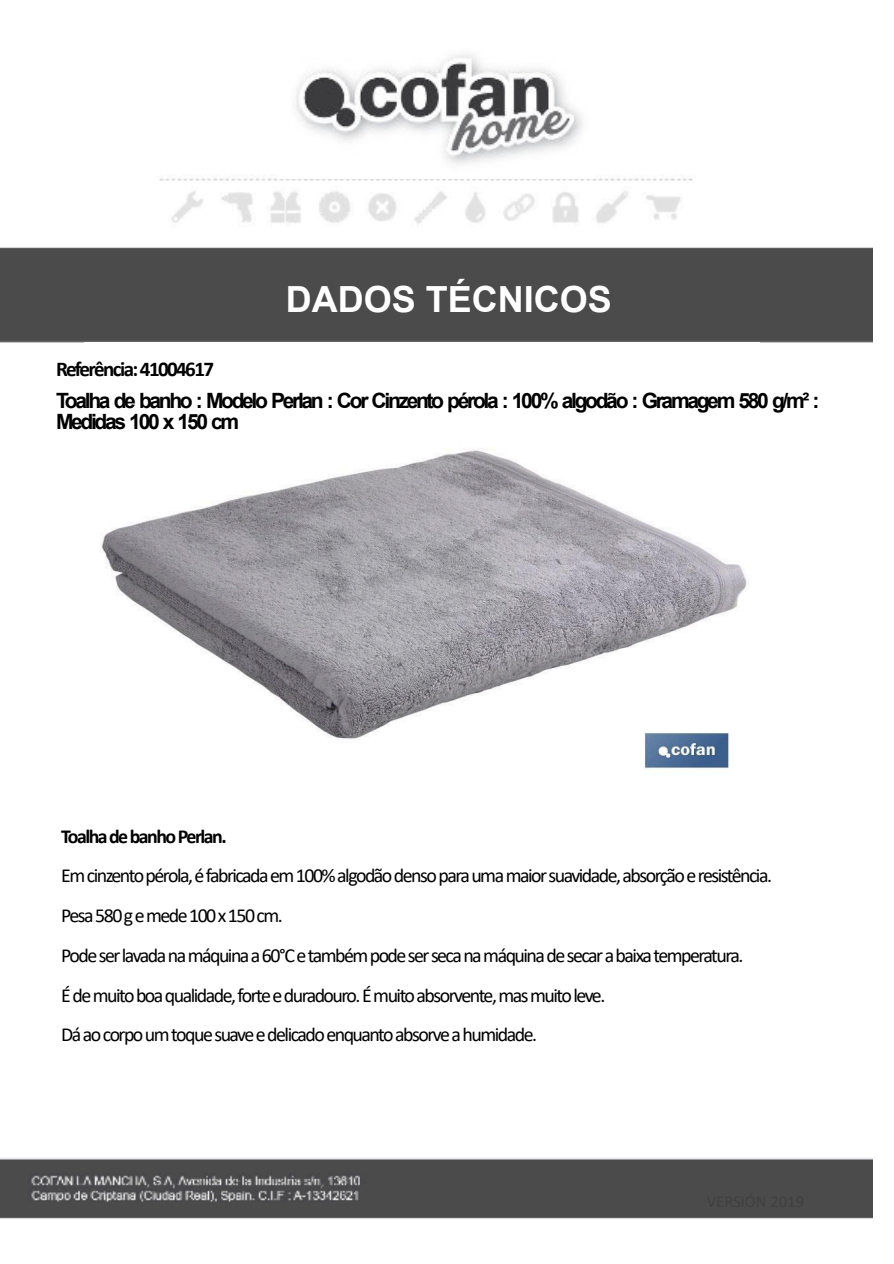
<style>
.page{position:relative;width:894px;height:1264px;background:#fff}
.page>*{position:absolute;margin:0;border:0;box-sizing:border-box;transform-origin:0 0}
.t1{font:700 36px "Arial";color:#fff}
.t2{font:700 21px/21px "Arial";letter-spacing:-.11em;color:#000}
.t3{font:700 21px "Calibri";letter-spacing:-.075em;color:#000}
.t4{font:19.8px/39.8px "Calibri";letter-spacing:-.075em;color:#000}
.t5{font:700 19.8px "Calibri";letter-spacing:-.075em;color:#000}
</style>
<div class="page">
<img style="left:0;top:178px;width:872px;height:1041px">
<img style="left:278px;top:54px;width:316px;height:125px">
<img style="left:85px;top:342px;width:674px;height:449px">
<h1 class="t1" style="left:286px;top:286px;width:327px">DADOS TÉCNICOS</h1>
<p class="t3" style="left:56px;top:360px;width:160px">Referência: 41004617</p>
<p class="t2" style="left:56px;top:391px;width:765px">Toalha de banho : Modelo Perlan : Cor Cinzento pérola : 100% algodão : Gramagem 580 g/m² :<br>Medidas 100 x 150 cm</p>
<p class="t5" style="left:61px;top:827px;width:167px">Toalha de banho Perlan.</p>
<p class="t4" style="left:61px;top:857px;width:712px">Em cinzento pérola, é fabricada em 100% algodão denso para uma maior suavidade, absorção e resistência.<br>Pesa 580 g e mede 100 x 150 cm.<br>Pode ser lavada na máquina a 60°C e também pode ser seca na máquina de secar a baixa temperatura.<br>É de muito boa qualidade, forte e duradouro. É muito absorvente, mas muito leve.<br>Dá ao corpo um toque suave e delicado enquanto absorve a humidade.</p>
</div>
